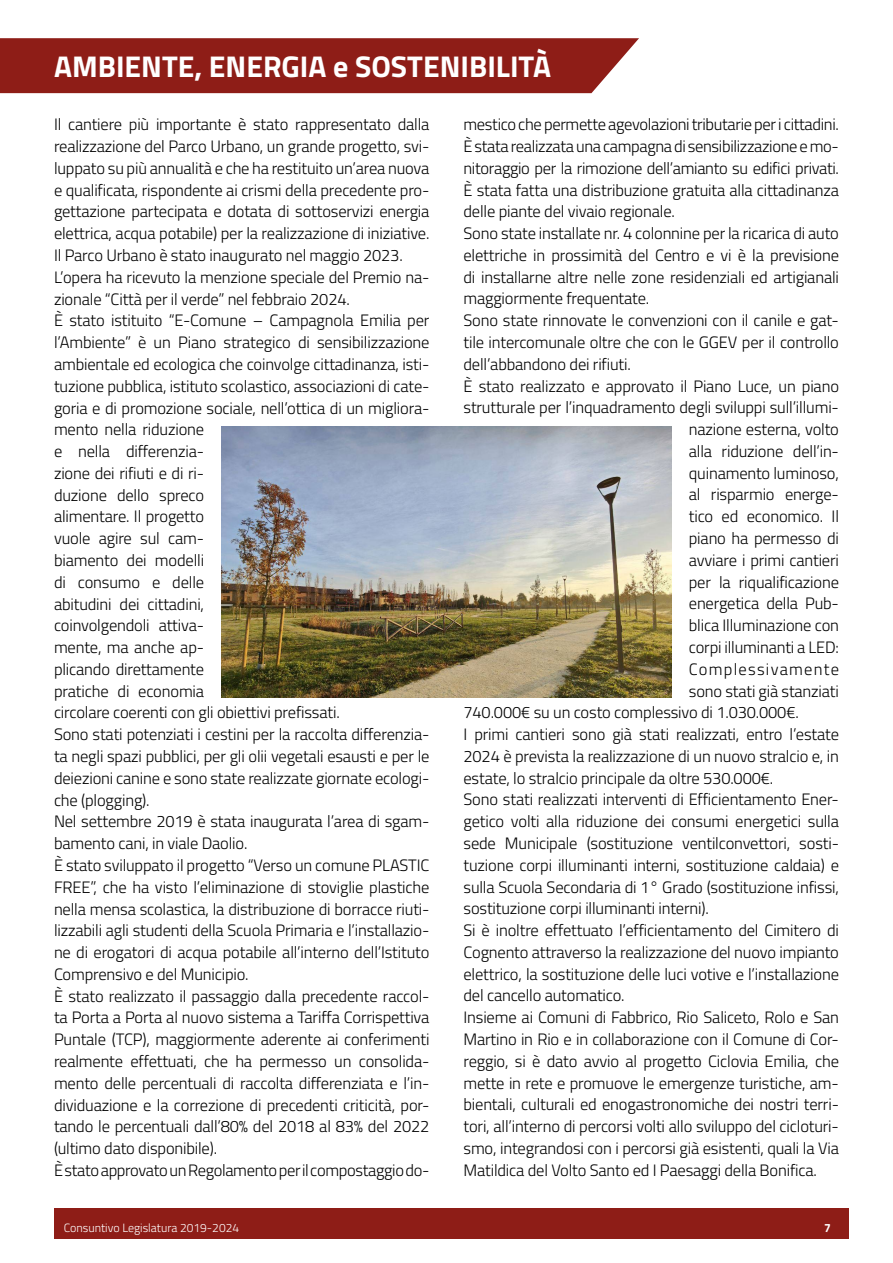
<style>
.page{position:relative;width:893px;height:1263px;background:#fff}
.page>*{position:absolute;margin:0;border:0;box-sizing:border-box;transform-origin:0 0}
.t1{font:700 30px "Titillium Web";color:#fff}
.t2{font:300 16.5px/21.8px "Titillium Web";letter-spacing:-.01em;color:#000}
.t3{font:300 16.5px "Titillium Web";letter-spacing:.075em;color:#000}
.t4{font:300 12px "Titillium Web";color:#fff}
.t5{font:700 12px "Titillium Web";color:#fff}
</style>
<div class="page">
<div style="left:54px;top:1208px;width:794px;height:31px;background:#8e1d17"></div>
<div style="left:0;top:38px;width:639px;height:55px;background:#8e1d17"></div>
<img style="left:221px;top:426px;width:451px;height:271px">
<h1 class="t1" style="left:54px;top:44px;width:499px">AMBIENTE, ENERGIA e SOSTENIBILITÀ</h1>
<p class="t2" style="left:54px;top:113px;width:377px">Il cantiere più importante è stato rappresentato dalla realizzazione del Parco Urbano, un grande progetto, svi&shy;luppato su più annualità e che ha restituito un’area nuova e qualificata, rispondente ai crismi della precedente pro&shy;gettazione partecipata e dotata di sottoservizi energia elettrica, acqua potabile) per la realizzazione di iniziative.<br>Il Parco Urbano è stato inaugurato nel maggio 2023.<br>L’opera ha ricevuto la menzione speciale del Premio na&shy;zionale “Città per il verde” nel febbraio 2024.<br>È stato istituito “E-Comune – Campagnola Emilia per l’Ambiente” è un Piano strategico di sensibilizzazione ambientale ed ecologica che coinvolge cittadinanza, isti&shy;tuzione pubblica, istituto scolastico, associazioni di cate&shy;goria e di promozione sociale, nell’ottica di un migliora&shy;mento nella riduzione<br>e nella differenzia-<br>zione dei rifiuti e di ri-<br>duzione dello spreco<br>alimentare. Il progetto<br>vuole agire sul cam-<br>biamento dei modelli<br>di consumo e delle<br>abitudini dei cittadini,<br>coinvolgendoli attiva-<br>mente, ma anche ap-<br>plicando direttamente<br>pratiche di economia<br>circolare coerenti con gli obiettivi prefissati.<br>Sono stati potenziati i cestini per la raccolta differenzia&shy;ta negli spazi pubblici, per gli olii vegetali esausti e per le deiezioni canine e sono state realizzate giornate ecologi&shy;che (plogging).<br>Nel settembre 2019 è stata inaugurata l’area di sgam&shy;bamento cani, in viale Daolio.<br>È stato sviluppato il progetto “Verso un comune PLASTIC FREE”, che ha visto l’eliminazione di stoviglie plastiche nella mensa scolastica, la distribuzione di borracce riuti&shy;lizzabili agli studenti della Scuola Primaria e l’installazio&shy;ne di erogatori di acqua potabile all’interno dell’Istituto Comprensivo e del Municipio.<br>È stato realizzato il passaggio dalla precedente raccol&shy;ta Porta a Porta al nuovo sistema a Tariffa Corrispettiva Puntale (TCP), maggiormente aderente ai conferimenti realmente effettuati, che ha permesso un consolida&shy;mento delle percentuali di raccolta differenziata e l’in&shy;dividuazione e la correzione di precedenti criticità, por&shy;tando le percentuali dall’80% del 2018 al 83% del 2022 (ultimo dato disponibile).<br>È stato approvato un Regolamento per il compostaggio do-</p>
<p class="t2" style="left:463px;top:113px;width:377px">mestico che permette agevolazioni tributarie per i cittadini.</p>
<p class="t2" style="left:463px;top:134px;width:377px">È stata realizzata una campagna di sensibilizzazione e mo-</p>
<p class="t2" style="left:463px;top:156px;width:377px">nitoraggio per la rimozione dell’amianto su edifici privati.</p>
<p class="t2" style="left:463px;top:178px;width:377px">È stata fatta una distribuzione gratuita alla cittadinanza</p>
<p class="t2" style="left:463px;top:200px;width:213px">delle piante del vivaio regionale.</p>
<p class="t2" style="left:463px;top:222px;width:377px">Sono state installate nr. 4 colonnine per la ricarica di auto</p>
<p class="t2" style="left:463px;top:243px;width:377px">elettriche in prossimità del Centro e vi è la previsione</p>
<p class="t2" style="left:463px;top:265px;width:377px">di installarne altre nelle zone residenziali ed artigianali</p>
<p class="t2" style="left:463px;top:287px;width:187px">maggiormente frequentate.</p>
<p class="t2" style="left:463px;top:309px;width:377px">Sono state rinnovate le convenzioni con il canile e gat-</p>
<p class="t2" style="left:463px;top:331px;width:377px">tile intercomunale oltre che con le GGEV per il controllo</p>
<p class="t2" style="left:463px;top:352px;width:169px">dell’abbandono dei rifiuti.</p>
<p class="t2" style="left:463px;top:374px;width:377px">È stato realizzato e approvato il Piano Luce, un piano</p>
<p class="t2" style="left:463px;top:396px;width:377px">strutturale per l’inquadramento degli sviluppi sull’illumi-</p>
<p class="t2" style="left:689px;top:418px;width:152px">nazione esterna, volto</p>
<p class="t2" style="left:689px;top:439px;width:152px">alla riduzione dell’in-</p>
<p class="t2" style="left:689px;top:461px;width:152px">quinamento luminoso,</p>
<p class="t2" style="left:689px;top:483px;width:152px">al risparmio energe-</p>
<p class="t2" style="left:689px;top:505px;width:152px">tico ed economico. Il</p>
<p class="t2" style="left:689px;top:527px;width:152px">piano ha permesso di</p>
<p class="t2" style="left:689px;top:548px;width:152px">avviare i primi cantieri</p>
<p class="t2" style="left:689px;top:570px;width:152px">per la riqualificazione</p>
<p class="t2" style="left:689px;top:592px;width:152px">energetica della Pub-</p>
<p class="t2" style="left:689px;top:614px;width:152px">blica Illuminazione con</p>
<p class="t2" style="left:689px;top:635px;width:152px">corpi illuminanti a LED:</p>
<p class="t3" style="left:689px;top:657px;width:152px">Complessivamente</p>
<p class="t2" style="left:689px;top:679px;width:152px">sono stati già stanziati</p>
<p class="t2" style="left:463px;top:701px;width:337px">740.000€ su un costo complessivo di 1.030.000€.</p>
<p class="t2" style="left:463px;top:723px;width:377px">I primi cantieri sono già stati realizzati, entro l’estate</p>
<p class="t2" style="left:463px;top:744px;width:377px">2024 è prevista la realizzazione di un nuovo stralcio e, in</p>
<p class="t2" style="left:463px;top:766px;width:311px">estate, lo stralcio principale da oltre 530.000€.</p>
<p class="t2" style="left:463px;top:788px;width:377px">Sono stati realizzati interventi di Efficientamento Ener-</p>
<p class="t2" style="left:463px;top:810px;width:377px">getico volti alla riduzione dei consumi energetici sulla</p>
<p class="t2" style="left:463px;top:831px;width:377px">sede Municipale (sostituzione ventilconvettori, sosti-</p>
<p class="t2" style="left:463px;top:853px;width:377px">tuzione corpi illuminanti interni, sostituzione caldaia) e</p>
<p class="t2" style="left:463px;top:875px;width:377px">sulla Scuola Secondaria di 1° Grado (sostituzione infissi,</p>
<p class="t2" style="left:463px;top:897px;width:247px">sostituzione corpi illuminanti interni).</p>
<p class="t2" style="left:463px;top:919px;width:377px">Si è inoltre effettuato l’efficientamento del Cimitero di</p>
<p class="t2" style="left:463px;top:940px;width:377px">Cognento attraverso la realizzazione del nuovo impianto</p>
<p class="t2" style="left:463px;top:962px;width:377px">elettrico, la sostituzione delle luci votive e l’installazione</p>
<p class="t2" style="left:463px;top:984px;width:163px">del cancello automatico.</p>
<p class="t2" style="left:463px;top:1006px;width:377px">Insieme ai Comuni di Fabbrico, Rio Saliceto, Rolo e San</p>
<p class="t2" style="left:463px;top:1027px;width:377px">Martino in Rio e in collaborazione con il Comune di Cor-</p>
<p class="t2" style="left:463px;top:1049px;width:377px">reggio, si è dato avvio al progetto Ciclovia Emilia, che</p>
<p class="t2" style="left:463px;top:1071px;width:377px">mette in rete e promuove le emergenze turistiche, am-</p>
<p class="t2" style="left:463px;top:1093px;width:377px">bientali, culturali ed enogastronomiche dei nostri terri-</p>
<p class="t2" style="left:463px;top:1115px;width:377px">tori, all’interno di percorsi volti allo sviluppo del cicloturi-</p>
<p class="t2" style="left:463px;top:1136px;width:377px">smo, integrandosi con i percorsi già esistenti, quali la Via</p>
<p class="t2" style="left:463px;top:1158px;width:355px">Matildica del Volto Santo ed I Paesaggi della Bonifica.</p>
<p class="t4" style="left:64px;top:1219px;width:177px">Consuntivo Legislatura 2019-2024</p>
<p class="t5" style="left:824px;top:1219px;width:8px">7</p>
</div>
